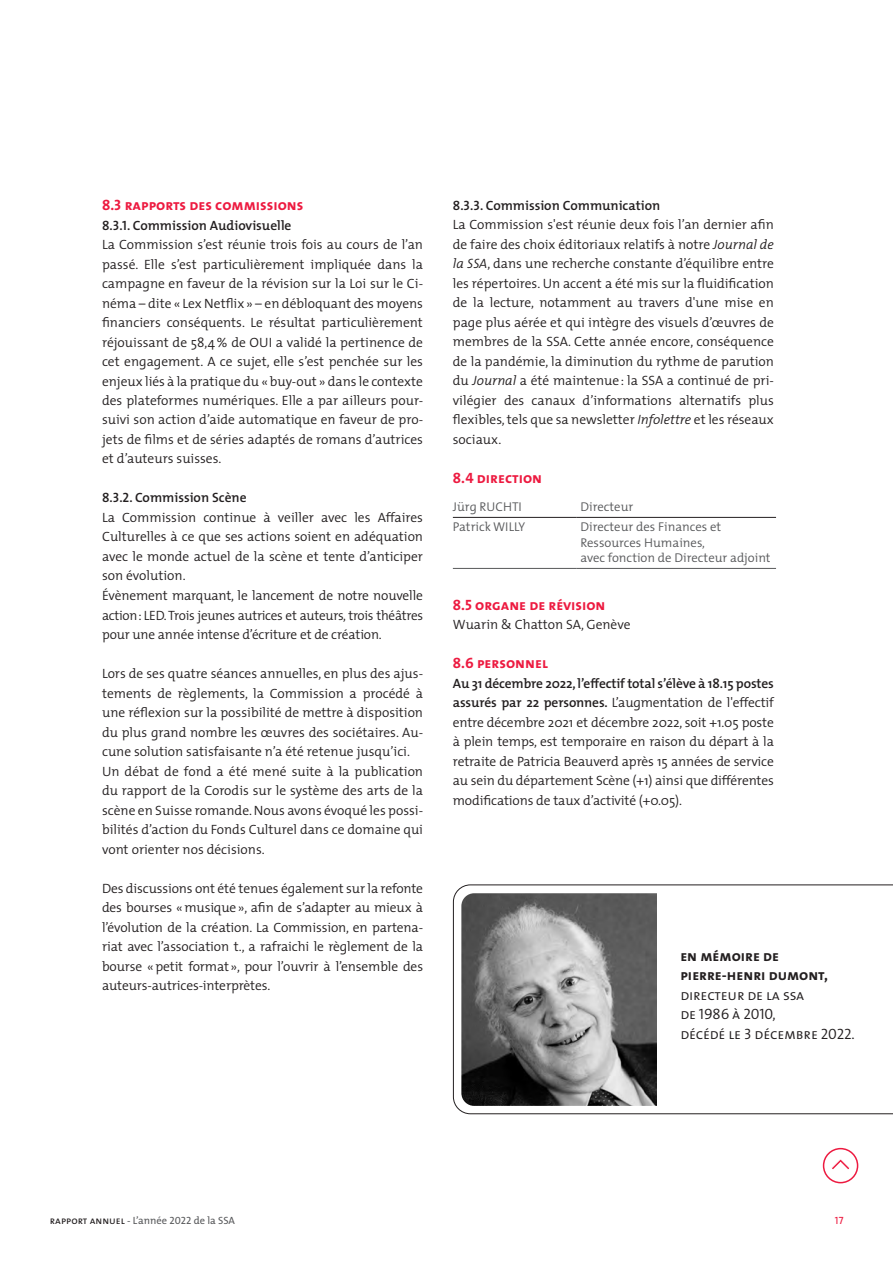
<style>
.page{position:relative;width:893px;height:1263px;background:#fff}
.page>*{position:absolute;margin:0;border:0;box-sizing:border-box;transform-origin:0 0}
.t1{font:15px "The Mix Bold Caps";color:#ed1a40}
.t2{font:15px/19.5px "The Mix Semi Light Caps";letter-spacing:-.01em;color:#231f20}
.t3{font:15px/19.5px "The Mix Bold Caps";color:#231f20}
.t4{font:300 13.5px/19.5px "The Mix";color:#231f20}
.t5{font:300 12.75px/15.3px "The Mix";color:#57585a}
.t6{font:10.5px "The Mix";color:#57585a}
.t7{font:10.5px "The Mix Caps";color:#ed1a40}
.s1{font-family:"The Mix Semi Bold Caps";font-weight:400}
.s2{font-weight:600}
.s3{font-style:italic}
.s4{font-family:"The Mix Caps";color:#231f20}
.s5{font-family:"The Mix Caps"}
</style>
<div class="page">
<div style="left:823px;top:1148px;width:35px;height:35px;border:2px solid #ed1a40;border-radius:50%"></div>
<hr style="left:453px;top:517px;width:123px;height:1px;background:#231f20">
<hr style="left:576px;top:517px;width:200px;height:1px;background:#231f20">
<hr style="left:453px;top:568px;width:123px;height:1px;background:#57585a">
<hr style="left:576px;top:568px;width:200px;height:1px;background:#57585a">
<svg style="left:453px;top:884px;width:440px;height:230px"></svg>
<img style="left:461px;top:893px;width:196px;height:213px">
<p class="t1" style="left:102px;top:195px;width:203px">8.3 rapports des commissions</p>
<p class="t4" style="left:102px;top:215px;width:323px"><span class="s1">8.3.1.</span> <span class="s2">Commission Audiovisuelle<br></span>La Commission s’est réunie trois fois au cours de l’an passé. Elle s’est particulièrement impliquée dans la campagne en faveur de la révision sur la Loi sur le Ci&shy;néma – dite « Lex Netflix» – en débloquant des moyens financiers conséquents. Le résultat particulièrement réjouissant de 58,4% de OUI a validé la pertinence de cet engagement. A ce sujet, elle s’est penchée sur les enjeux liés à la pratique du «buy-out » dans le contexte des plateformes numériques. Elle a par ailleurs pour&shy;suivi son action d’aide automatique en faveur de pro&shy;jets de films et de séries adaptés de romans d’autrices et d’auteurs suisses.</p>
<p class="t4" style="left:102px;top:488px;width:323px"><span class="s1">8.3.2.</span> <span class="s2">Commission Scène<br></span>La Commission continue à veiller avec les Affaires Culturelles à ce que ses actions soient en adéquation avec le monde actuel de la scène et tente d’anticiper son évolution.<br>Évènement marquant, le lancement de notre nouvelle action: LED. Trois jeunes autrices et auteurs, trois théâtres pour une année intense d’écriture et de création.</p>
<p class="t4" style="left:102px;top:664px;width:323px">Lors de ses quatre séances annuelles, en plus des ajus&shy;tements de règlements, la Commission a procédé à une réflexion sur la possibilité de mettre à disposition du plus grand nombre les œuvres des sociétaires. Au&shy;cune solution satisfaisante n’a été retenue jusqu’ici.<br>Un débat de fond a été mené suite à la publication du rapport de la Corodis sur le système des arts de la scène en Suisse romande. Nous avons évoqué les possi&shy;bilités d’action du Fonds Culturel dans ce domaine qui vont orienter nos décisions.</p>
<p class="t4" style="left:102px;top:878px;width:323px;text-align:justify">Des discussions ont été tenues également sur la refonte des bourses «musique», afin de s’adapter au mieux à l’évolution de la création. La Commission, en partena&shy;riat avec l’association t., a rafraichi le règlement de la bourse «petit format», pour l’ouvrir à l’ensemble des auteurs-autrices-interprètes.</p>
<p class="t4" style="left:453px;top:196px;width:323px"><span class="s1">8.3.3.</span> <span class="s2">Commission Communication<br></span>La Commission s'est réunie deux fois l’an dernier afin de faire des choix éditoriaux relatifs à notre <span class="s3">Journal de la SSA</span>, dans une recherche constante d’équilibre entre les répertoires. Un accent a été mis sur la fluidification de la lecture, notamment au travers d'une mise en page plus aérée et qui intègre des visuels d’œuvres de membres de la SSA. Cette année encore, conséquence de la pandémie, la diminution du rythme de parution du <span class="s3">Journal</span> a été maintenue: la SSA a continué de pri&shy;vilégier des canaux d’informations alternatifs plus flexibles, tels que sa newsletter <span class="s3">Infolettre</span> et les réseaux sociaux.</p>
<p class="t1" style="left:453px;top:468px;width:91px">8.4 direction</p>
<p class="t5" style="left:453px;top:499px;width:70px">Jürg RUCHTI</p>
<p class="t5" style="left:580px;top:499px;width:54px">Directeur</p>
<p class="t5" style="left:453px;top:519px;width:74px">Patrick WILLY</p>
<p class="t5" style="left:580px;top:519px;width:192px">Directeur des Finances et<br>Ressources Humaines,<br>avec fonction de Directeur adjoint</p>
<p class="t1" style="left:453px;top:595px;width:154px">8.5 organe de révision</p>
<p class="t4" style="left:453px;top:615px;width:179px">Wuarin &amp; Chatton SA, Genève</p>
<p class="t1" style="left:453px;top:654px;width:97px">8.6 personnel</p>
<p class="t4" style="left:453px;top:674px;width:323px;text-align:justify"><span class="s2">Au 31 décembre 2022, l’effectif total s’élève à 18.15 postes assurés par 22 personnes.</span> L’augmentation de l'effectif entre décembre 2021 et décembre 2022, soit +1.05 poste à plein temps, est temporaire en raison du départ à la retraite de Patricia Beauverd après 15 années de service au sein du département Scène (+1) ainsi que différentes modifications de taux d’activité (+0.05).</p>
<p class="t3" style="left:680px;top:946px;width:149px">en mémoire de pierre-henri dumont,</p>
<p class="t2" style="left:680px;top:985px;width:176px">directeur de la ssa<br>de 1986 à 2010,<br>décédé le 3 décembre 2022.</p>
<p class="t6" style="left:50px;top:1214px;width:187px"><span class="s4">rapport annuel</span> - L’année <span class="s5">2022</span> de la SSA</p>
<p class="t7" style="left:835px;top:1214px;width:10px">17</p>
</div>
